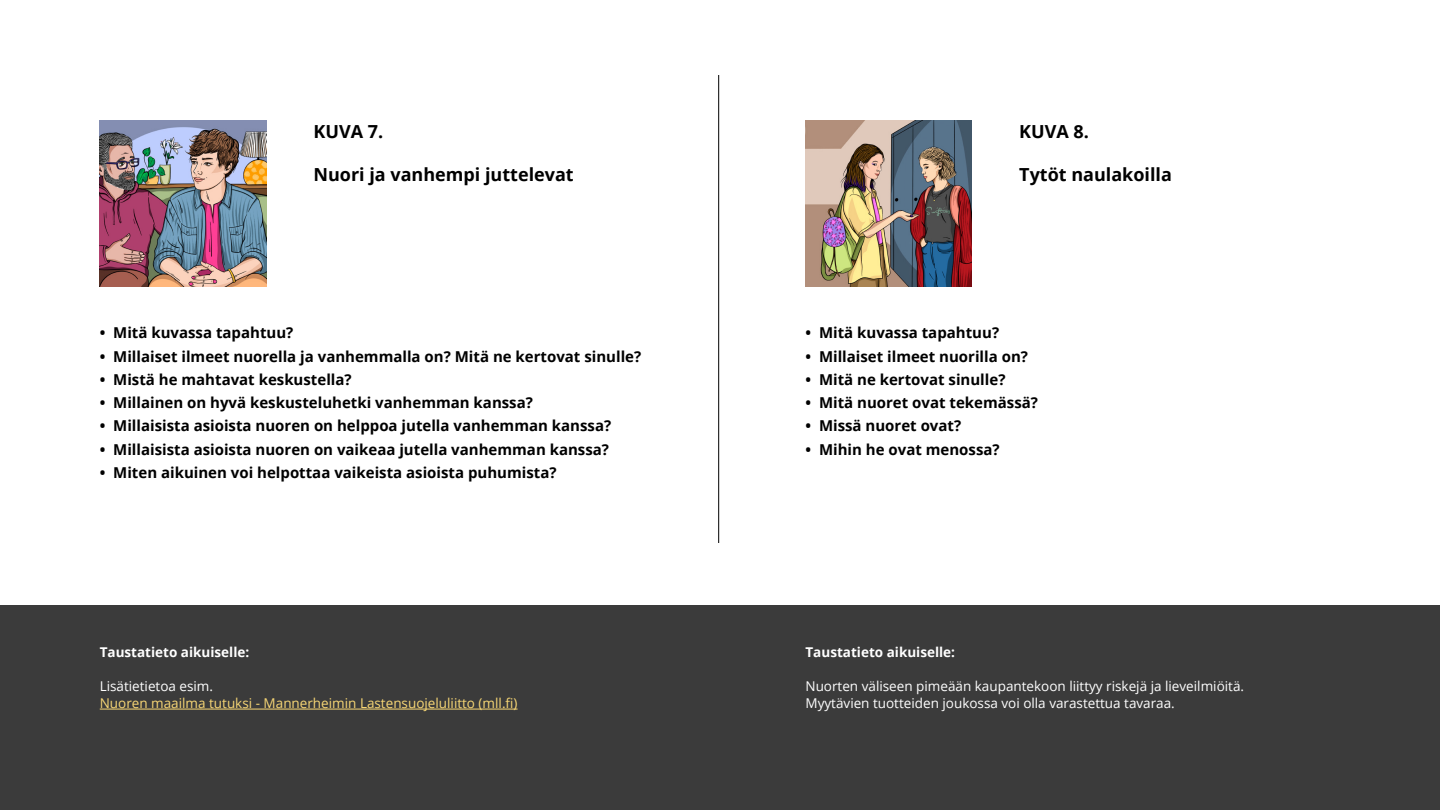
<style>
.page{position:relative;width:1440px;height:810px;background:#fff}
.page>*{position:absolute;margin:0;border:0;box-sizing:border-box;transform-origin:0 0}
.t1{font:700 18px "Open Sans";color:#000}
.t2{font:700 15px "Open Sans";color:#000}
.t3{font:13.5px/17.2px "Open Sans";color:#fff}
.t4{font:13.5px/17.2px "Open Sans";color:#f8d775}
.t5{font:700 13.5px "Open Sans";color:#fff}
.s1{color:#fff}
</style>
<div class="page">
<div style="left:0;top:605px;width:1440px;height:205px;background:#3b3b3b"></div>
<hr style="left:718px;top:75px;width:1px;height:468px;background:#000">
<hr style="left:100px;top:709px;width:418px;height:1px;background:#f8d775">
<img style="left:100px;top:120px;width:166px;height:166px">
<img style="left:806px;top:120px;width:166px;height:166px">
<p class="t1" style="left:314px;top:119px;width:71px">KUVA 7.</p>
<p class="t1" style="left:314px;top:162px;width:262px">Nuori ja vanhempi juttelevat</p>
<p class="t2" style="left:100px;top:322px;width:195px">• Mitä kuvassa tapahtuu?</p>
<p class="t2" style="left:100px;top:346px;width:543px">• Millaiset ilmeet nuorella ja vanhemmalla on? Mitä ne kertovat sinulle?</p>
<p class="t2" style="left:100px;top:369px;width:253px">• Mistä he mahtavat keskustella?</p>
<p class="t2" style="left:100px;top:392px;width:435px">• Millainen on hyvä keskusteluhetki vanhemman kanssa?</p>
<p class="t2" style="left:100px;top:415px;width:513px">• Millaisista asioista nuoren on helppoa jutella vanhemman kanssa?</p>
<p class="t2" style="left:100px;top:439px;width:511px">• Millaisista asioista nuoren on vaikeaa jutella vanhemman kanssa?</p>
<p class="t2" style="left:100px;top:462px;width:458px">• Miten aikuinen voi helpottaa vaikeista asioista puhumista?</p>
<p class="t5" style="left:100px;top:643px;width:151px">Taustatieto aikuiselle:</p>
<p class="t4" style="left:100px;top:677px;width:419px"><span class="s1">Lisätietietoa esim.<br></span>Nuoren maailma tutuksi - Mannerheimin Lastensuojeluliitto (mll.fi)</p>
<p class="t1" style="left:1019px;top:119px;width:71px">KUVA 8.</p>
<p class="t1" style="left:1019px;top:162px;width:154px">Tytöt naulakoilla</p>
<p class="t2" style="left:806px;top:322px;width:195px">• Mitä kuvassa tapahtuu?</p>
<p class="t2" style="left:806px;top:346px;width:224px">• Millaiset ilmeet nuorilla on?</p>
<p class="t2" style="left:806px;top:369px;width:201px">• Mitä ne kertovat sinulle?</p>
<p class="t2" style="left:806px;top:392px;width:234px">• Mitä nuoret ovat tekemässä?</p>
<p class="t2" style="left:806px;top:415px;width:157px">• Missä nuoret ovat?</p>
<p class="t2" style="left:806px;top:439px;width:196px">• Mihin he ovat menossa?</p>
<p class="t5" style="left:806px;top:643px;width:151px">Taustatieto aikuiselle:</p>
<p class="t3" style="left:806px;top:677px;width:440px">Nuorten väliseen pimeään kaupantekoon liittyy riskejä ja lieveilmiöitä.<br>Myytävien tuotteiden joukossa voi olla varastettua tavaraa.</p>
</div>
